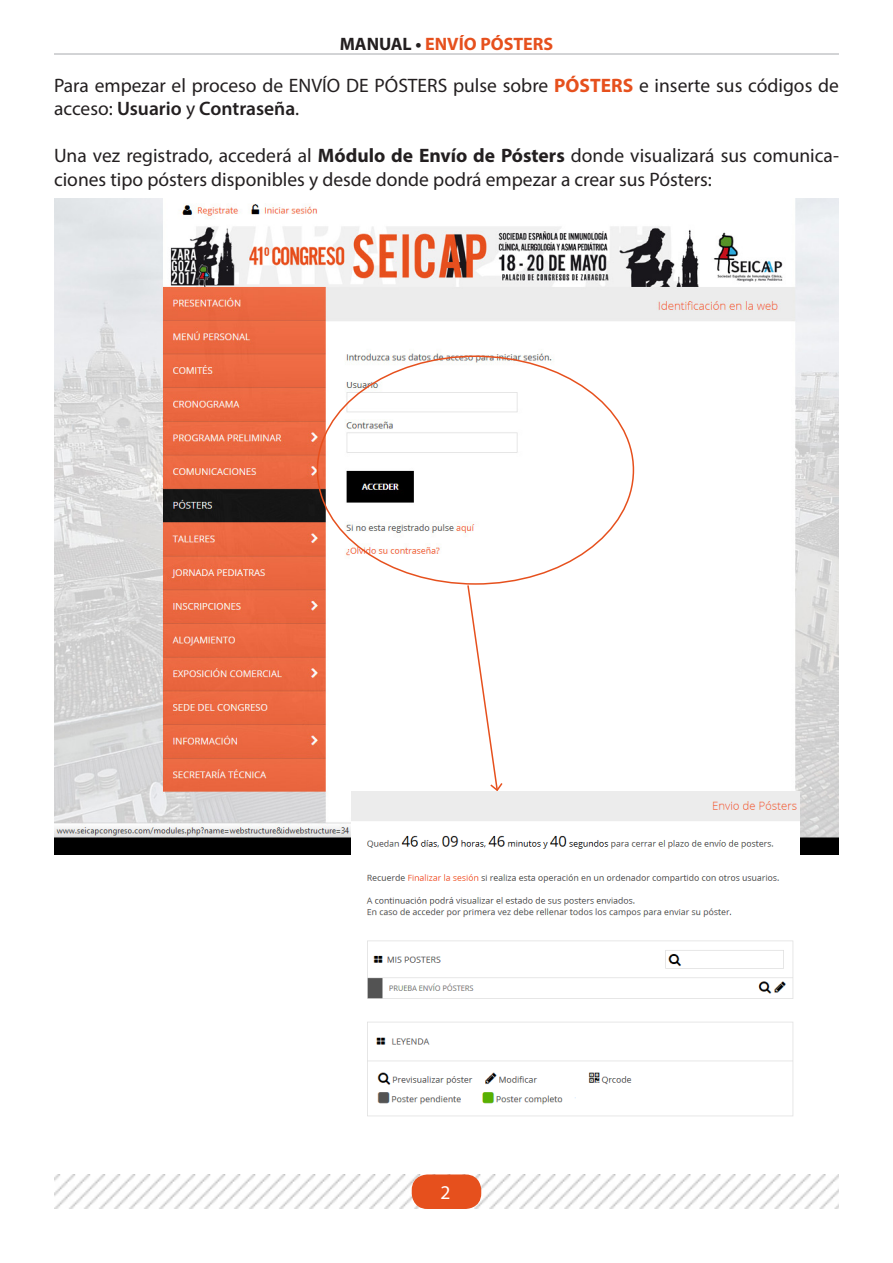
<style>
.page{position:relative;width:893px;height:1263px;background:#fff}
.page>*{position:absolute;margin:0;border:0;box-sizing:border-box;transform-origin:0 0}
.Texto{font:19.5px/23.4px "Myriad Pro";color:#231f20}
.Texto-2{font:19.5px "Myriad Pro";color:#fff}
.t1{font:700 18px "Myriad Pro";color:#e6501d}
.s1{color:#231f20}
.s2{font-weight:700;color:#e6501d}
.s3{font-weight:600}
.s4{font-weight:700}
</style>
<div class="page">
<img style="left:54px;top:1174px;width:785px;height:35px">
<div style="left:412px;top:1175px;width:68px;height:33px;background:#e6501d;border-radius:15px"></div>
<div style="left:412px;top:1174px;width:69px;height:35px;border:2px solid #e6501d;border-radius:15px"></div>
<hr style="left:54px;top:54px;width:785px;height:1px;background:#a8a9ad">
<img style="left:54px;top:198px;width:785px;height:656px">
<svg style="left:466px;top:584px;width:38px;height:207px"></svg>
<img style="left:351px;top:791px;width:448px;height:326px">
<p class="t1" style="left:340px;top:32px;width:215px"><span class="s1">MANUAL •</span> ENVÍO PÓSTERS</p>
<p class="Texto" style="left:54px;top:73px;width:786px">Para empezar el proceso de ENVÍO DE PÓSTERS pulse sobre <span class="s2">PÓSTERS</span> e inserte sus códigos de acceso: <span class="s3">Usuario</span> y <span class="s3">Contraseña</span>.</p>
<p class="Texto" style="left:54px;top:144px;width:786px">Una vez registrado, accederá al <span class="s4">Módulo de Envío de Pósters</span> donde visualizará sus comunica&shy;ciones tipo pósters disponibles y desde donde podrá empezar a crear sus Pósters:</p>
<p class="Texto-2" style="left:440px;top:1180px;width:12px">2</p>
</div>
